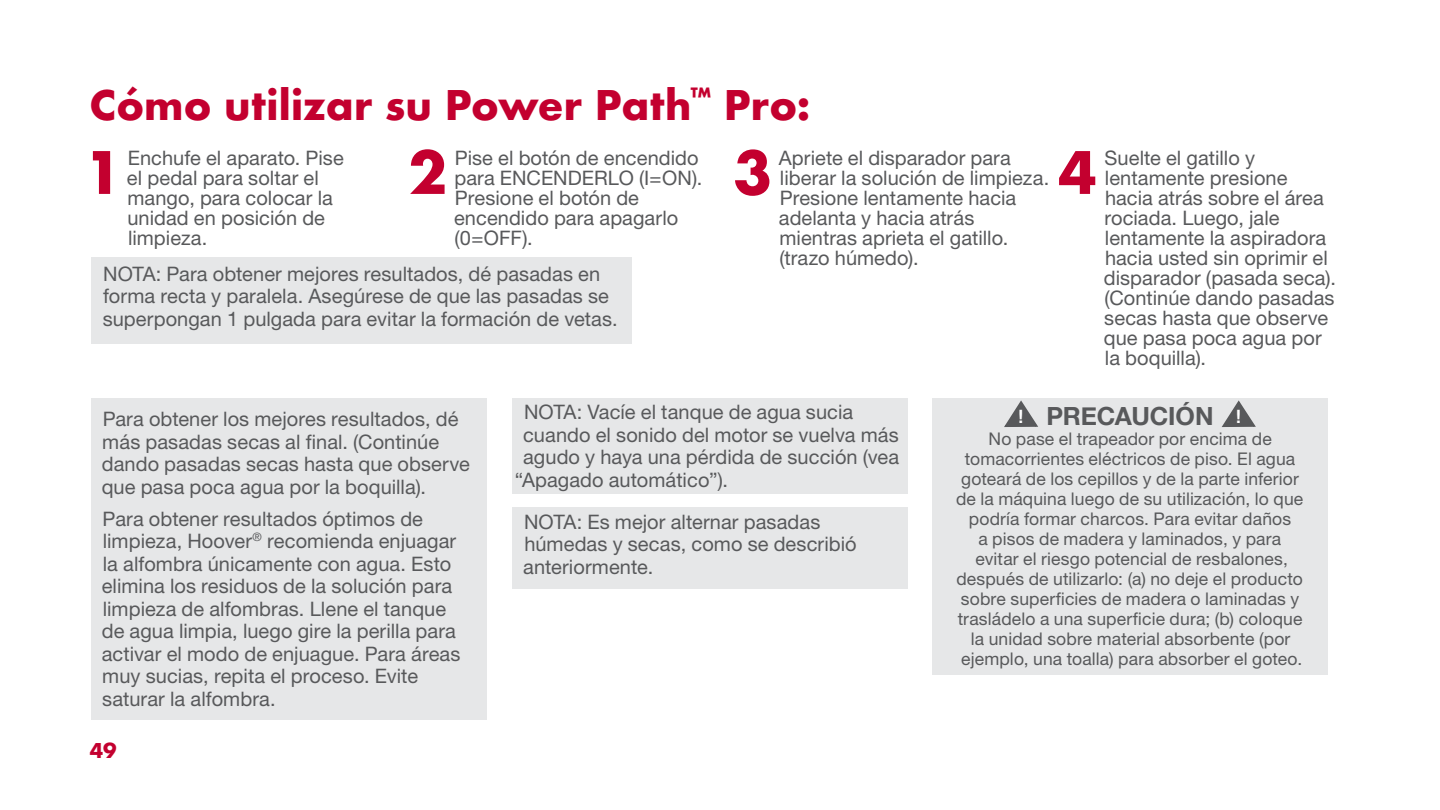
<style>
.page{position:relative;width:1440px;height:810px;background:#fff}
.page>*{position:absolute;margin:0;border:0;box-sizing:border-box;transform-origin:0 0}
.t1{font:64.25px "Futura Bld";color:#c3002f}
.t2{font:45px "Futura Bld";letter-spacing:.005em;color:#c3002f}
.t3{font:700 25px "Helvetica Neue";letter-spacing:-.005em;color:#58595b}
.t4{font:22.5px "Futura Bld";color:#c3002f}
.t5{font:20px/20px "Helvetica Neue LT Std";letter-spacing:.005em;color:#58595b}
.t6{font:700 condensed 18.5px "Helvetica Neue";color:#fff}
.t7{font:17.5px/20px "Helvetica Neue LT Std";letter-spacing:.01em;color:#58595b;text-align:center}
</style>
<div class="page">
<div style="left:91px;top:257px;width:541px;height:87px;background:#e6e7e8"></div>
<div style="left:91px;top:398px;width:395px;height:322px;background:#e6e7e8"></div>
<div style="left:513px;top:398px;width:395px;height:96px;background:#e6e7e8"></div>
<div style="left:513px;top:508px;width:395px;height:81px;background:#e6e7e8"></div>
<div style="left:932px;top:398px;width:396px;height:277px;background:#e6e7e8"></div>
<svg style="left:1221px;top:400px;width:35px;height:27px"></svg>
<svg style="left:1004px;top:400px;width:34px;height:27px"></svg>
<h2 class="t2" style="left:90px;top:75px;width:722px">Cómo utilizar su Power Path<sup>™</sup> Pro:</h2>
<h1 class="t1" style="left:84px;top:130px;width:40px">1</h1>
<h1 class="t1" style="left:408px;top:130px;width:40px">2</h1>
<h1 class="t1" style="left:733px;top:130px;width:40px">3</h1>
<h1 class="t1" style="left:1058px;top:130px;width:40px">4</h1>
<p class="t5" style="left:127px;top:148px;width:218px">Enchufe el aparato. Pise el pedal para soltar el mango, para colocar la unidad en posición de limpieza.</p>
<p class="t5" style="left:1104px;top:148px;width:234px">Suelte el gatillo y lentamente presione hacia atrás sobre el área rociada. Luego, jale lentamente la aspiradora hacia usted sin oprimir el disparador (pasada seca). (Continúe dando pasadas secas hasta que observe que pasa poca agua por la boquilla).</p>
<p class="t5" style="left:454px;top:148px;width:250px">Pise el botón de encendido para ENCENDERLO (I=ON).<br>Presione el botón de encendido para apagarlo (0=OFF).</p>
<p class="t5" style="left:779px;top:148px;width:272px">Apriete el disparador para liberar la solución de limpieza.<br>Presione lentamente hacia adelanta y hacia atrás mientras aprieta el gatillo. (trazo húmedo).</p>
<p class="t5" style="left:103px;top:262px;width:517px;line-height:22.5px">NOTA: Para obtener mejores resultados, dé pasadas en forma recta y paralela. Asegúrese de que las pasadas se superpongan 1 pulgada para evitar la formación de vetas.</p>
<p class="t5" style="left:102px;top:408px;width:370px;line-height:22.5px">Para obtener los mejores resultados, dé más pasadas secas al final. (Continúe dando pasadas secas hasta que observe que pasa poca agua por la boquilla).</p>
<p class="t5" style="left:524px;top:402px;width:331px">NOTA: Vacíe el tanque de agua sucia</p>
<p class="t5" style="left:523px;top:424px;width:377px">cuando el sonido del motor se vuelva más</p>
<p class="t5" style="left:523px;top:447px;width:378px">agudo y haya una pérdida de succión (vea</p>
<p class="t5" style="left:515px;top:469px;width:215px">“Apagado automático”).</p>
<p class="t5" style="left:102px;top:507px;width:360px;line-height:22.5px">Para obtener resultados óptimos de limpieza, Hoover<sup>®</sup> recomienda enjuagar la alfombra únicamente con agua. Esto elimina los residuos de la solución para limpieza de alfombras. Llene el tanque de agua limpia, luego gire la perilla para activar el modo de enjuague. Para áreas muy sucias, repita el proceso. Evite saturar la alfombra.</p>
<p class="t5" style="left:523px;top:510px;width:335px;line-height:22.5px">NOTA: Es mejor alternar pasadas húmedas y secas, como se describió anteriormente.</p>
<p class="t4" style="left:90px;top:736px;width:28px">49</p>
<p class="t3" style="left:1046px;top:396px;width:169px">PRECAUCIÓN</p>
<p class="t7" style="left:956px;top:428px;width:349px">No pase el trapeador por encima de tomacorrientes eléctricos de piso. El agua goteará de los cepillos y de la parte inferior de la máquina luego de su utilización, lo que podría formar charcos. Para evitar daños<br>a pisos de madera y laminados, y para evitar el riesgo potencial de resbalones, después de utilizarlo: (a) no deje el producto sobre superficies de madera o laminadas y trasládelo a una superficie dura; (b) coloque la unidad sobre material absorbente (por ejemplo, una toalla) para absorber el goteo.</p>
<p class="t6" style="left:1018px;top:405px;width:7px">!</p>
<p class="t6" style="left:1236px;top:405px;width:7px">!</p>
</div>
